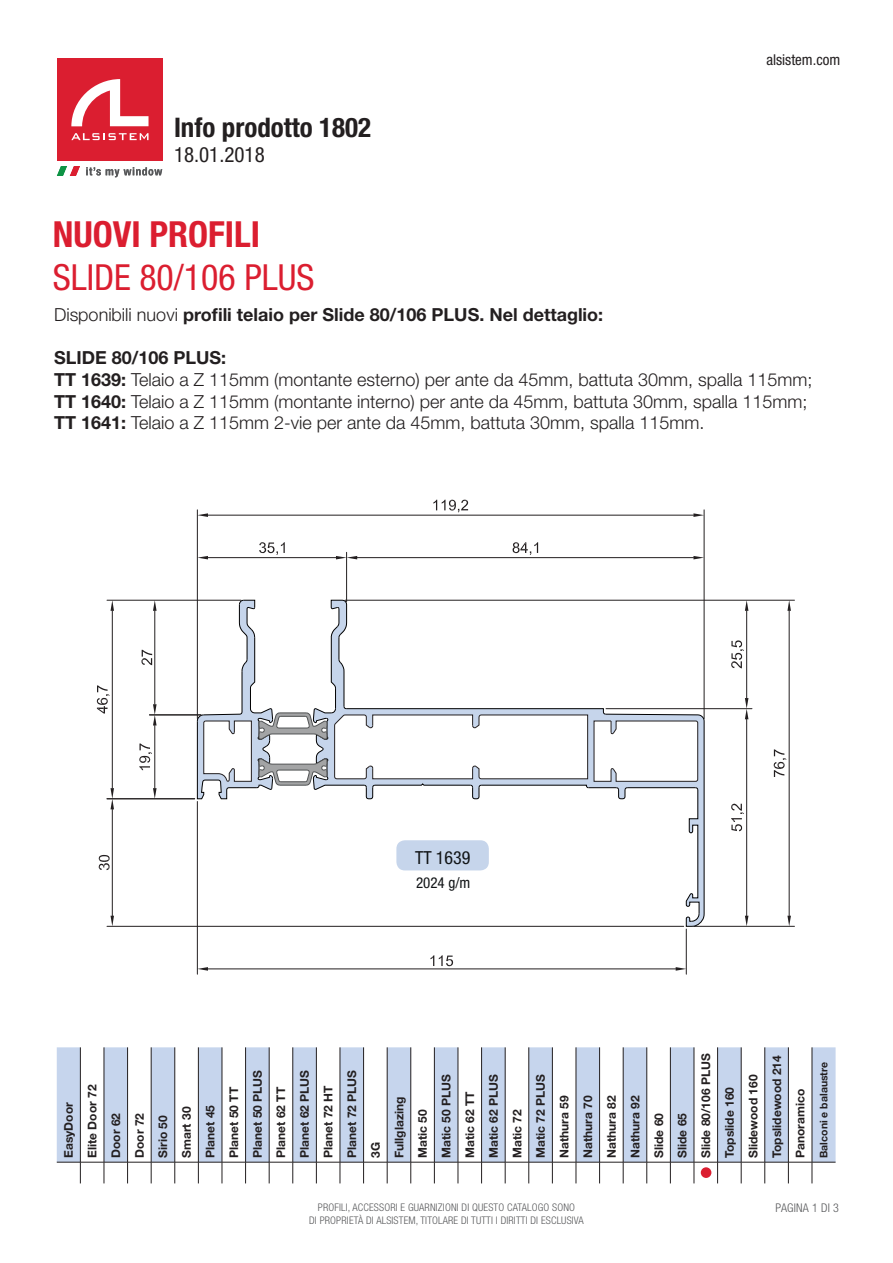
<style>
.page{position:relative;width:893px;height:1263px;background:#fff}
.page>*{position:absolute;margin:0;border:0;box-sizing:border-box;transform-origin:0 0}
.t1{font:condensed 36px "Helvetica Neue LT Std";color:#db1e30}
.t2{font:700 condensed 36px "Helvetica Neue LT Std";color:#db1e30}
.t3{font:700 condensed 27px "Helvetica Neue LT Std";color:#231f20}
.t4{font:condensed 21px "Helvetica Neue LT Std";color:#231f20}
.t5{font:300 18px/21.6px "Helvetica Neue LT Std";color:#231f20}
.t6{font:700 18px "Helvetica Neue LT Std";color:#231f20}
.t7{font:condensed 18px "Helvetica Neue LT Std";color:#111416}
.t8{font:condensed 15px "Helvetica Neue LT Std";color:#231f20}
.t9{font:condensed 15px "Helvetica Neue LT Std";color:#111416}
.t10{font:700 12px/23.5px "Helvetica Neue LT Std";color:#231f20}
.t11{font:300 condensed 12px "Helvetica Neue LT Std";letter-spacing:.015em;color:#57585a}
.t12{font:300 condensed 10.5px/12.6px "Helvetica Neue LT Std";letter-spacing:.015em;color:#57585a;text-align:center}
.t13{font:700 10.5px "Helvetica Neue LT Std";color:#231f20}
.s1{font-weight:300}
.s2{font-weight:700}
</style>
<div class="page">
<div style="left:57px;top:58px;width:106px;height:102px;background:#db1e30"></div>
<svg style="left:71px;top:133px;width:78px;height:7px"></svg>
<svg style="left:71px;top:79px;width:78px;height:47px"></svg>
<svg style="left:57px;top:167px;width:105px;height:10px"></svg>
<svg style="left:57px;top:1047px;width:779px;height:136px"></svg>
<div style="left:701px;top:1167px;width:10px;height:11px;background:#db1e30;border-radius:50%"></div>
<hr style="left:694px;top:926px;width:100px;height:1px;background:#231f20">
<hr style="left:345px;top:600px;width:449px;height:1px;background:#231f20">
<hr style="left:197px;top:510px;width:1px;height:208px;background:#231f20">
<hr style="left:704px;top:510px;width:1px;height:208px;background:#231f20">
<hr style="left:208px;top:515px;width:485px;height:1px;background:#231f20">
<svg style="left:197px;top:513px;width:11px;height:4px"></svg>
<svg style="left:693px;top:513px;width:11px;height:4px"></svg>
<svg style="left:433px;top:500px;width:35px;height:12px"></svg>
<hr style="left:107px;top:600px;width:134px;height:1px;background:#231f20">
<hr style="left:112px;top:611px;width:1px;height:177px;background:#231f20">
<svg style="left:110px;top:600px;width:4px;height:11px"></svg>
<svg style="left:97px;top:685px;width:13px;height:28px"></svg>
<hr style="left:107px;top:798px;width:88px;height:1px;background:#231f20">
<hr style="left:107px;top:926px;width:577px;height:1px;background:#231f20">
<hr style="left:112px;top:809px;width:1px;height:107px;background:#231f20">
<svg style="left:110px;top:788px;width:4px;height:21px"></svg>
<svg style="left:110px;top:916px;width:4px;height:10px"></svg>
<svg style="left:99px;top:855px;width:11px;height:15px"></svg>
<hr style="left:346px;top:552px;width:1px;height:50px;background:#231f20">
<hr style="left:208px;top:557px;width:128px;height:1px;background:#231f20">
<svg style="left:197px;top:556px;width:11px;height:3px"></svg>
<svg style="left:259px;top:542px;width:26px;height:13px"></svg>
<hr style="left:357px;top:557px;width:336px;height:1px;background:#231f20">
<svg style="left:336px;top:556px;width:21px;height:3px"></svg>
<svg style="left:693px;top:556px;width:11px;height:3px"></svg>
<svg style="left:512px;top:542px;width:26px;height:13px"></svg>
<hr style="left:606px;top:708px;width:146px;height:1px;background:#231f20">
<hr style="left:746px;top:719px;width:1px;height:197px;background:#231f20">
<svg style="left:745px;top:916px;width:3px;height:10px"></svg>
<svg style="left:731px;top:803px;width:13px;height:28px"></svg>
<hr style="left:746px;top:611px;width:1px;height:87px;background:#231f20">
<svg style="left:745px;top:698px;width:3px;height:21px"></svg>
<svg style="left:745px;top:600px;width:3px;height:11px"></svg>
<svg style="left:731px;top:640px;width:13px;height:28px"></svg>
<hr style="left:197px;top:801px;width:1px;height:173px;background:#231f20">
<hr style="left:686px;top:929px;width:1px;height:45px;background:#231f20">
<hr style="left:208px;top:969px;width:468px;height:1px;background:#231f20">
<svg style="left:197px;top:967px;width:11px;height:4px"></svg>
<svg style="left:676px;top:967px;width:10px;height:4px"></svg>
<svg style="left:430px;top:955px;width:23px;height:11px"></svg>
<hr style="left:789px;top:611px;width:1px;height:305px;background:#231f20">
<svg style="left:787px;top:600px;width:4px;height:11px"></svg>
<svg style="left:787px;top:916px;width:4px;height:10px"></svg>
<svg style="left:774px;top:749px;width:12px;height:28px"></svg>
<hr style="left:155px;top:611px;width:1px;height:93px;background:#231f20">
<svg style="left:153px;top:600px;width:4px;height:11px"></svg>
<svg style="left:141px;top:650px;width:11px;height:15px"></svg>
<hr style="left:149px;top:715px;width:52px;height:1px;background:#231f20">
<hr style="left:155px;top:725px;width:1px;height:63px;background:#231f20">
<svg style="left:153px;top:704px;width:4px;height:21px"></svg>
<svg style="left:153px;top:788px;width:4px;height:11px"></svg>
<svg style="left:139px;top:743px;width:13px;height:27px"></svg>
<svg style="left:197px;top:599px;width:508px;height:328px"></svg>
<div style="left:396px;top:840px;width:93px;height:30px;background:#c6d5eb;border-radius:9px"></div>
<h2 class="t3" style="left:174px;top:111px;width:199px">Info prodotto 1802</h2>
<h3 class="t4" style="left:174px;top:143px;width:92px">18.01.2018</h3>
<p class="t8" style="left:766px;top:51px;width:75px">alsistem.com</p>
<h1 class="t2" style="left:53px;top:212px;width:209px">NUOVI PROFILI</h1>
<h1 class="t1" style="left:53px;top:257px;width:263px">SLIDE 80/106 PLUS</h1>
<h3 class="t6" style="left:54px;top:304px;width:551px"><span class="s1">Disponibili nuovi</span> profili telaio per Slide 80/106 PLUS. Nel dettaglio:</h3>
<p class="t5" style="left:54px;top:347px;width:760px"><span class="s2">SLIDE 80/106 PLUS:<br>TT 1639:</span> Telaio a Z 115mm (montante esterno) per ante da 45mm, battuta 30mm, spalla 115mm; <span class="s2">TT 1640:</span> Telaio a Z 115mm (montante interno) per ante da 45mm, battuta 30mm, spalla 115mm; <span class="s2">TT 1641:</span> Telaio a Z 115mm 2-vie per ante da 45mm, battuta 30mm, spalla 115mm.</p>
<h3 class="t7" style="left:415px;top:847px;width:57px">TT 1639</h3>
<p class="t9" style="left:416px;top:874px;width:56px">2024 g/m</p>
<p class="t10" style="left:57px;top:1158px;width:106px;rotate:-90deg">EasyDoor<br>Elite Door 72<br>Door 62<br>Door 72<br>Sirio 50<br>Smart 30<br>Planet 45<br>Planet 50 TT<br>Planet 50 PLUS<br>Planet 62 TT<br>Planet 62 PLUS<br>Planet 72 HT<br>Planet 72 PLUS<br>3G<br>Fullglazing<br>Matic 50<br>Matic 50 PLUS<br>Matic 62 TT<br>Matic 62 PLUS<br>Matic 72<br>Matic 72 PLUS<br>Nathura 59<br>Nathura 70<br>Nathura 82<br>Nathura 92<br>Slide 60<br>Slide 65<br>Slide 80/106 PLUS<br>Topslide 160<br>Slidewood 160<br>Topslidewood 214<br>Panoramico</p>
<p class="t13" style="left:817px;top:1158px;width:98px;rotate:-90deg">Balconi e balaustre</p>
<p class="t12" style="left:309px;top:1201px;width:276px">PROFILI, ACCESSORI E GUARNIZIONI DI QUESTO CATALOGO SONO<br>DI PROPRIETÀ DI ALSISTEM, TITOLARE DI TUTTI I DIRITTI DI ESCLUSIVA</p>
<p class="t11" style="left:776px;top:1201px;width:65px">PAGINA 1 DI 3</p>
</div>
